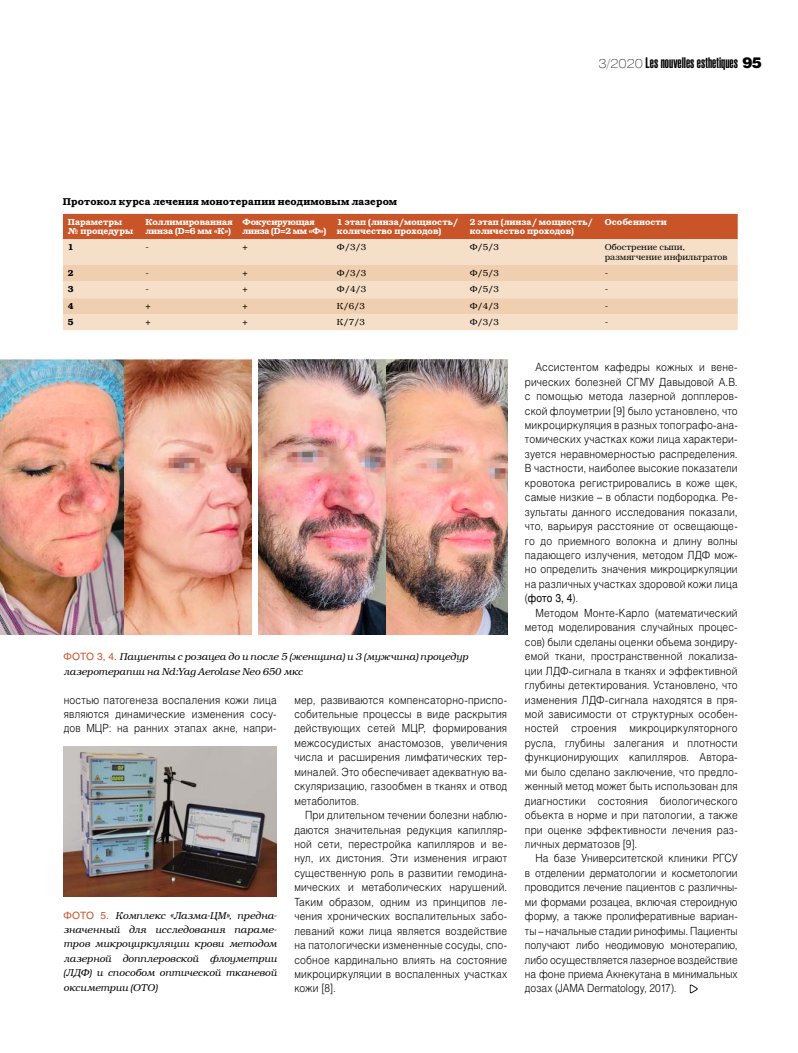
<style>
.page{position:relative;width:798px;height:1053px;background:#fff}
.page>*{position:absolute;margin:0;border:0;box-sizing:border-box;transform-origin:0 0}
.t1{font:15px "Helios Ultra Compressed C";color:#000}
.t2{font:11.25px/14.4px "Helios Light C";letter-spacing:.015em;color:#000;text-align:justify;scale:.9 1}
.t3{font:11.25px "Helios C";color:#000;scale:.9 1}
.t4{font:italic 10px/14.4px "Bookman C";letter-spacing:.015em;color:#000}
.t5{font:700 10px "Bookman C";letter-spacing:.015em;color:#000}
.t6{font:700 8.75px/9.4px "Bookman C";color:#fff}
.t7{font:8.75px/9.4px "Bookman C";color:#000}
.t8{font:700 8.75px/9.4px "Bookman C";letter-spacing:-.025em;color:#fff}
.t9{font:700 8.75px "Bookman C";color:#000}
.s1{font-family:"Helios Ext Thin C";font-size:12.5px}
.s2{font-family:"Helios Black C"}
.s3{font-family:"Helios C";font-style:normal;color:#c85427}
.s4{font-family:"Helios Light C"}
</style>
<div class="page">
<svg style="left:689px;top:984px;width:8px;height:9px"></svg>
<div style="left:63px;top:214px;width:674px;height:25px;background:#c85427"></div>
<div style="left:63px;top:239px;width:674px;height:91px;background:#f5dfc8"></div>
<svg style="left:63px;top:264px;width:674px;height:50px;background:#f1d4b8"></svg>
<img style="left:0;top:360px;width:251px;height:274px">
<img style="left:258px;top:360px;width:249px;height:274px">
<img style="left:64px;top:746px;width:212px;height:150px">
<h1 class="t1" style="left:598px;top:57px;width:165px"><span class="s1">3/2020</span> Les nouvelles esthetiques <span class="s2">95</span></h1>
<p class="t5" style="left:63px;top:198px;width:335px">Протокол курса лечения монотерапии неодимовым лазером</p>
<p class="t6" style="left:68px;top:218px;width:66px">Параметры № процедуры</p>
<p class="t6" style="left:145px;top:218px;width:89px">Коллимированная линза (D=6 мм «К»)</p>
<p class="t8" style="left:242px;top:218px;width:85px">Фокусирующая линза (D=2 мм «Ф»)</p>
<p class="t6" style="left:337px;top:218px;width:122px">1 этап (линза/мощ ность/ количество проходов)</p>
<p class="t6" style="left:469px;top:218px;width:125px">2 этап (линза/ мощность/ количество проходов)</p>
<p class="t6" style="left:604px;top:218px;width:64px">Особенности</p>
<p class="t9" style="left:68px;top:244px;width:7px">1</p>
<p class="t7" style="left:145px;top:243px;width:5px">-</p>
<p class="t7" style="left:242px;top:243px;width:7px">+</p>
<p class="t7" style="left:337px;top:243px;width:31px">Ф/3/3</p>
<p class="t7" style="left:469px;top:243px;width:31px">Ф/5/3</p>
<p class="t7" style="left:604px;top:243px;width:124px">Обострение сыпи, размягчение инфильтратов</p>
<p class="t9" style="left:68px;top:269px;width:7px">2</p>
<p class="t7" style="left:145px;top:268px;width:5px">-</p>
<p class="t7" style="left:242px;top:268px;width:7px">+</p>
<p class="t7" style="left:337px;top:268px;width:31px">Ф/3/3</p>
<p class="t7" style="left:469px;top:268px;width:31px">Ф/5/3</p>
<p class="t7" style="left:604px;top:268px;width:5px">-</p>
<p class="t9" style="left:68px;top:286px;width:7px">3</p>
<p class="t7" style="left:145px;top:285px;width:5px">-</p>
<p class="t7" style="left:242px;top:285px;width:7px">+</p>
<p class="t7" style="left:337px;top:285px;width:31px">Ф/4/3</p>
<p class="t7" style="left:469px;top:285px;width:31px">Ф/5/3</p>
<p class="t7" style="left:604px;top:285px;width:5px">-</p>
<p class="t9" style="left:68px;top:303px;width:7px">4</p>
<p class="t7" style="left:145px;top:302px;width:7px">+</p>
<p class="t7" style="left:242px;top:302px;width:7px">+</p>
<p class="t7" style="left:337px;top:302px;width:29px">К/6/3</p>
<p class="t7" style="left:469px;top:302px;width:31px">Ф/4/3</p>
<p class="t7" style="left:604px;top:302px;width:5px">-</p>
<p class="t9" style="left:68px;top:319px;width:7px">5</p>
<p class="t7" style="left:145px;top:318px;width:7px">+</p>
<p class="t7" style="left:242px;top:318px;width:7px">+</p>
<p class="t7" style="left:337px;top:318px;width:29px">К/7/3</p>
<p class="t7" style="left:469px;top:318px;width:31px">Ф/3/3</p>
<p class="t7" style="left:604px;top:318px;width:5px">-</p>
<p class="t4" style="left:64px;top:650px;width:406px"><span class="s3">ФОТО 3, 4.</span> Пациенты с розацеа до и после 5 (женщина) и 3 (мужчина) процедур лазеротерапии на Nd:Yag Aerolase Neo 650 мкс</p>
<p class="t2" style="left:64px;top:693px;width:238px">ностью патогенеза воспаления кожи лица являются динамические изменения сосу&shy;дов МЦР: на ранних этапах акне, напри-</p>
<p class="t2" style="left:294px;top:693px;width:238px">мер, развиваются компенсаторно-приспо&shy;собительные процессы в виде раскрытия действующих сетей МЦР, формирования межсосудистых анастомозов, увеличения числа и расширения лимфатических тер&shy;миналей. Это обеспечивает адекватную ва&shy;скуляризацию, газообмен в тканях и отвод метаболитов.</p>
<p class="t2" style="left:294px;top:809px;width:238px;text-indent:11px">При длительном течении болезни наблю&shy;даются значительная редукция капилляр&shy;ной сети, перестройка капилляров и ве&shy;нул, их дистония. Эти изменения играют существенную роль в развитии гемодина&shy;мических и метаболических нарушений.<br>Таким образом, одним из принципов ле&shy;чения хронических воспалительных забо&shy;леваний кожи лица является воздействие на патологически измененные сосуды, спо&shy;собное кардинально влиять на состояние микроциркуляции в воспаленных участках кожи [8].</p>
<p class="t4" style="left:64px;top:908px;width:214px;text-align:justify"><span class="s3">ФОТО 5.</span> Комплекс «Лазма-ЦМ», предна&shy;значенный для исследования параме&shy;тров микроциркуляции крови методом лазерной допплеровской флоуметрии (ЛДФ) и способом оптической тканевой оксиметрии (ОТО)</p>
<p class="t2" style="left:524px;top:361px;width:238px;text-indent:11px">Ассистентом кафедры кожных и вене&shy;рических болезней СГМУ Давыдовой А.В. с помощью метода лазерной допплеров&shy;ской флоуметрии [9] было установлено, что микроциркуляция в разных топографо-ана&shy;томических участках кожи лица характери&shy;зуется неравномерностью распределения.<br>В частности, наиболее высокие показатели кровотока регистрировались в коже щек, самые низкие – в области подбородка. Ре&shy;зультаты данного исследования показали, что, варьируя расстояние от освещающе&shy;го до приемного волокна и длину волны падающего излучения, методом ЛДФ мож&shy;но определить значения микроциркуляции на различных участках здоровой кожи лица</p>
<p class="t3" style="left:524px;top:594px;width:61px"><span class="s4">(</span>фото 3, 4<span class="s4">).</span></p>
<p class="t2" style="left:524px;top:606px;width:238px;text-indent:11px">Методом Монте-Карло (математический метод моделирования случайных процес&shy;сов) были сделаны оценки объема зондиру&shy;емой ткани, пространственной локализа&shy;ции ЛДФ-сигнала в тканях и эффективной глубины детектирования. Установлено, что изменения ЛДФ-сигнала находятся в пря&shy;мой зависимости от структурных особен&shy;ностей строения микроциркуляторного русла, глубины залегания и плотности функционирующих капилляров. Автора&shy;ми было сделано заключение, что предло&shy;женный метод может быть использован для диагностики состояния биологического объекта в норме и при патологии, а также при оценке эффективности лечения раз&shy;личных дерматозов [9].</p>
<p class="t2" style="left:524px;top:852px;width:238px;text-indent:11px">На базе Университетской клиники РГСУ в отделении дерматологии и косметологии проводится лечение пациентов с различны&shy;ми формами розацеа, включая стероидную форму, а также пролиферативные вариан&shy;ты – начальные стадии ринофимы. Пациенты получают либо неодимовую монотерапию, либо осуществляется лазерное воздействие на фоне приема Акнекутана в минимальных дозах (JAMA Dermatologу, 2017).</p>
</div>
